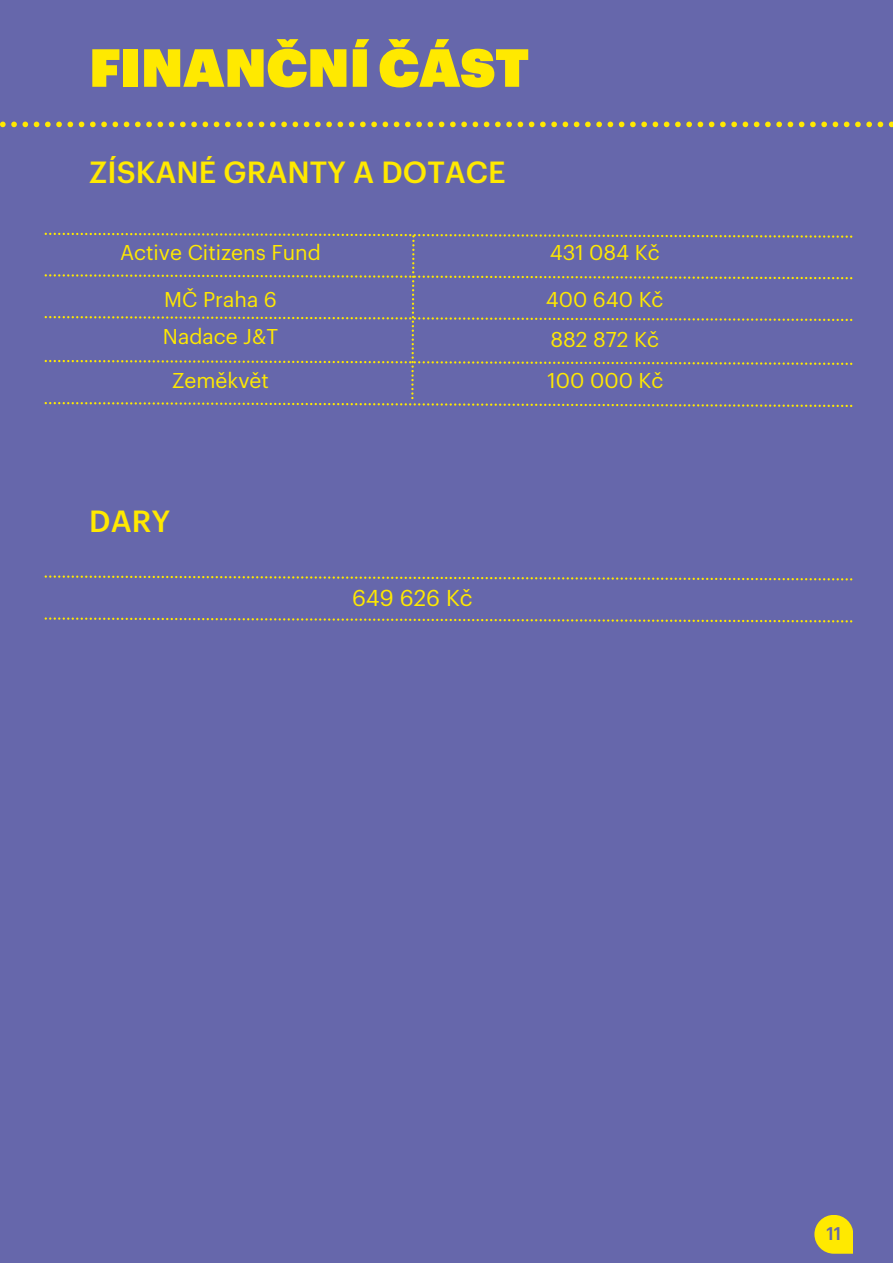
<style>
.page{position:relative;width:893px;height:1264px;background:#fff}
.page>*{position:absolute;margin:0;border:0;box-sizing:border-box;transform-origin:0 0}
.t1{font:52.5px "Graphik Super";color:#ffe900}
.t2{font:500 30px "Graphik";color:#ffe900}
.t3{font:22.5px "Graphik";color:#ffe900}
.t4{font:21px "Graphik";color:#ffe900}
.t5{font:500 18px "Graphik";color:#6667ab}
</style>
<div class="page">
<div style="left:0;top:0;width:892px;height:1262px;background:#6667ab"></div>
<svg style="left:814px;top:1215px;width:39px;height:38px"></svg>
<svg style="left:0;top:122px;width:892px;height:5px"></svg>
<svg style="left:45px;top:233px;width:807px;height:174px"></svg>
<svg style="left:45px;top:575px;width:807px;height:5px"></svg>
<svg style="left:45px;top:617px;width:807px;height:5px"></svg>
<p class="t1" style="left:89px;top:43px;width:441px">FINANČNÍ ČÁST</p>
<p class="t2" style="left:89px;top:158px;width:418px">ZÍSKANÉ GRANTY A DOTACE</p>
<p class="t4" style="left:120px;top:243px;width:202px">Active Citizens Fund</p>
<p class="t4" style="left:164px;top:290px;width:114px">MČ Praha 6</p>
<p class="t4" style="left:163px;top:327px;width:117px">Nadace J&amp;T</p>
<p class="t4" style="left:172px;top:371px;width:98px">Zeměkvět</p>
<p class="t4" style="left:549px;top:243px;width:111px">431 084 Kč</p>
<p class="t4" style="left:545px;top:290px;width:119px">400 640 Kč</p>
<p class="t4" style="left:550px;top:329px;width:110px">882 872 Kč</p>
<p class="t4" style="left:547px;top:371px;width:117px">100 000 Kč</p>
<p class="t2" style="left:89px;top:507px;width:82px">DARY</p>
<p class="t3" style="left:352px;top:588px;width:122px">649 626 Kč</p>
<p class="t5" style="left:826px;top:1225px;width:17px">11</p>
</div>
